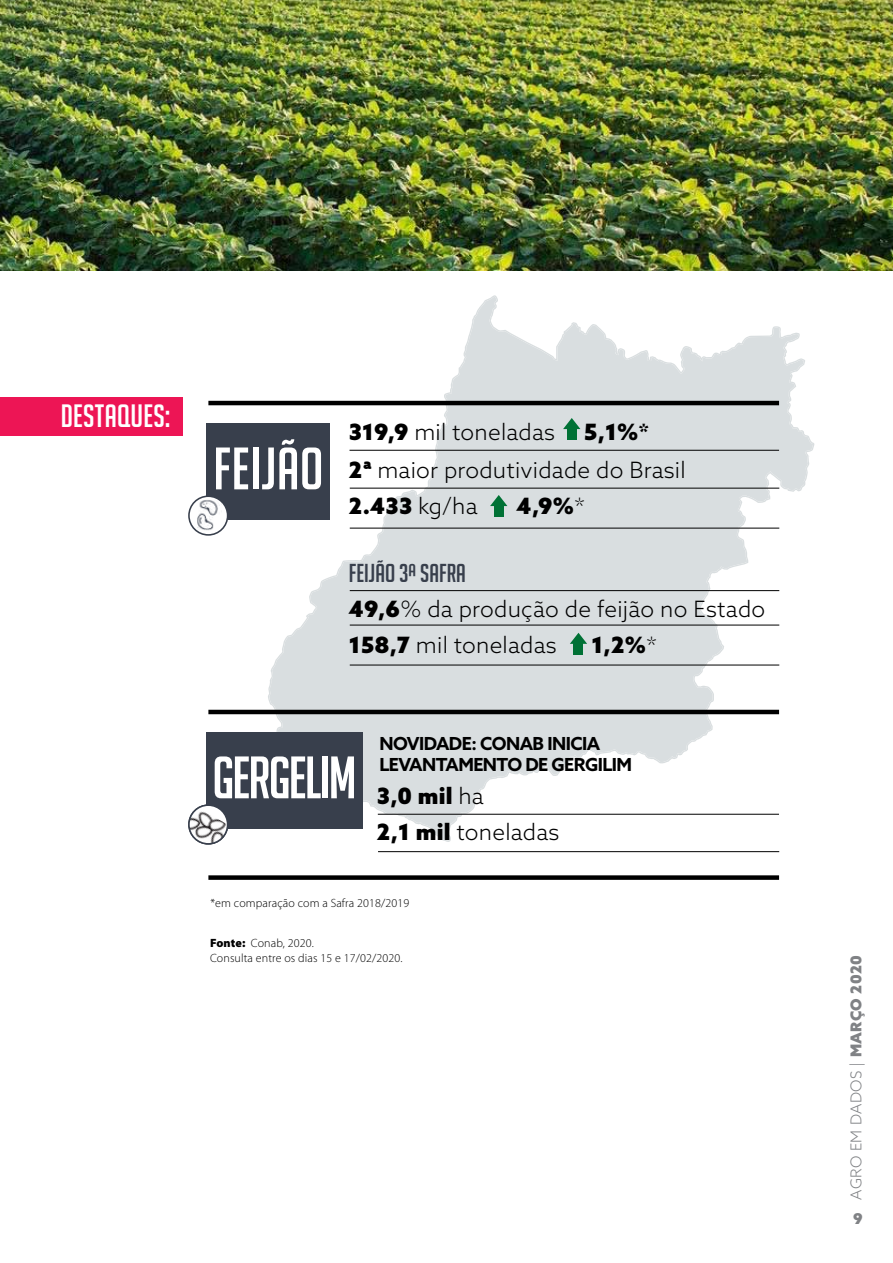
<style>
.page{position:relative;width:893px;height:1263px;background:#fff}
.page>*{position:absolute;margin:0;border:0;box-sizing:border-box;transform-origin:0 0}
.t1{font:58.2px "Big Noodle Titling";letter-spacing:-.03em;color:#fff}
.t2{font:31.5px "Big Noodle Titling";letter-spacing:.01em;color:#fff}
.t3{font:25.35px "Big Noodle Titling";color:#383f4c}
.t4{font:300 22.5px/36px "Azo Sans";letter-spacing:.01em;color:#000}
.t5{font:900 22.5px/36px "Azo Sans";color:#000}
.t6{font:700 18px "Azo Sans";letter-spacing:-.03em;color:#000}
.t7{font:300 15px "Azo Sans";letter-spacing:.025em;color:#808285}
.t8{font:900 15px "Azo Sans";color:#808285}
.t9{font:300 12px/15.6px "Myriad Pro";letter-spacing:.01em;color:#000}
.s1{font-weight:900}
.s2{font-weight:300}
</style>
<div class="page">
<svg style="left:268px;top:295px;width:546px;height:547px"></svg>
<svg style="left:276px;top:520px;width:356px;height:321px"></svg>
<svg style="left:289px;top:426px;width:519px;height:409px;fill:#d9dee0"></svg>
<div style="left:0;top:398px;width:182px;height:38px;background:#ed1555"></div>
<img style="left:0;top:0;width:893px;height:270px">
<svg style="left:563px;top:418px;width:17px;height:11px"></svg>
<div style="left:567px;top:428px;width:9px;height:12px;background:#007135"></div>
<svg style="left:570px;top:633px;width:17px;height:11px"></svg>
<div style="left:574px;top:643px;width:9px;height:12px;background:#007135"></div>
<svg style="left:490px;top:495px;width:17px;height:11px"></svg>
<div style="left:494px;top:505px;width:9px;height:12px;background:#007135"></div>
<hr style="left:349px;top:450px;width:430px;height:1px;background:#000">
<hr style="left:378px;top:814px;width:401px;height:1px;background:#000">
<hr style="left:208px;top:401px;width:571px;height:4px;background:#000">
<hr style="left:208px;top:710px;width:571px;height:4px;background:#000">
<div style="left:208px;top:875px;width:571px;height:5px;background:#000"></div>
<div style="left:206px;top:423px;width:124px;height:97px;background:#383f4c"></div>
<div style="left:206px;top:732px;width:156px;height:97px;background:#383f4c"></div>
<svg style="left:189px;top:496px;width:39px;height:39px"></svg>
<div style="left:188px;top:495px;width:40px;height:41px;border:2px solid #383f4c;border-radius:50%"></div>
<img style="left:194px;top:499px;width:27px;height:36px">
<hr style="left:350px;top:488px;width:429px;height:1px;background:#000">
<hr style="left:350px;top:625px;width:429px;height:1px;background:#000">
<hr style="left:378px;top:851px;width:401px;height:1px;background:#000">
<hr style="left:350px;top:590px;width:429px;height:1px;background:#000">
<hr style="left:350px;top:528px;width:429px;height:1px;background:#000">
<hr style="left:350px;top:665px;width:429px;height:1px;background:#000">
<img style="left:189px;top:807px;width:39px;height:35px">
<div style="left:188px;top:804px;width:40px;height:41px;border:2px solid #383f4c;border-radius:50%"></div>
<h2 class="t2" style="left:61px;top:399px;width:111px">DESTAQUES:</h2>
<h1 class="t1" style="left:213px;top:437px;width:111px">FEIJÃO</h1>
<p class="t4" style="left:349px;top:414px;width:208px"><span class="s1">319,9</span> mil toneladas</p>
<p class="t5" style="left:584px;top:413px;width:66px">5,1%*</p>
<p class="t4" style="left:349px;top:452px;width:338px"><span class="s1">2ª</span> maior produtividade do Brasil<br><span class="s1">2.433</span> kg/ha</p>
<p class="t5" style="left:517px;top:487px;width:70px">4,9%<span class="s2">*</span></p>
<p class="t3" style="left:349px;top:559px;width:119px">FEIJÃO 3ª SAFRA</p>
<p class="t4" style="left:349px;top:591px;width:418px"><span class="s1">49,6</span>% da produção de feijão no Estado<br><span class="s1">158,7</span> mil toneladas</p>
<p class="t5" style="left:591px;top:626px;width:67px">1,2%<span class="s2">*</span></p>
<h1 class="t1" style="left:212px;top:746px;width:146px">GERGELIM</h1>
<p class="t6" style="left:379px;top:732px;width:13px">NOVIDADE</p>
<p class="t6" style="left:471px;top:732px;width:104px">: CONAB INICIA</p>
<p class="t6" style="left:379px;top:753px;width:12px">LEVA</p>
<p class="t6" style="left:422px;top:753px;width:37px">NTAME</p>
<p class="t6" style="left:483px;top:753px;width:92px">NTO DE GERGILIM</p>
<p class="t5" style="left:377px;top:777px;width:184px">3,0 mil <span class="s2">ha<br></span>2,1 mil <span class="s2">toneladas</span></p>
<p class="t9" style="left:210px;top:895px;width:200px">*em comparação com a Safra 2018/2019</p>
<p class="t9" style="left:210px;top:935px;width:194px"><span class="s1">Fonte:</span> Conab, 2020.<br>Consulta entre os dias 15 e 17/02/2020.</p>
<p class="t7" style="left:846px;top:1199px;width:246px;rotate:-90deg">AGRO EM DADOS | <span class="s1">março 2020</span></p>
<p class="t8" style="left:853px;top:1208px;width:11px">9</p>
</div>
